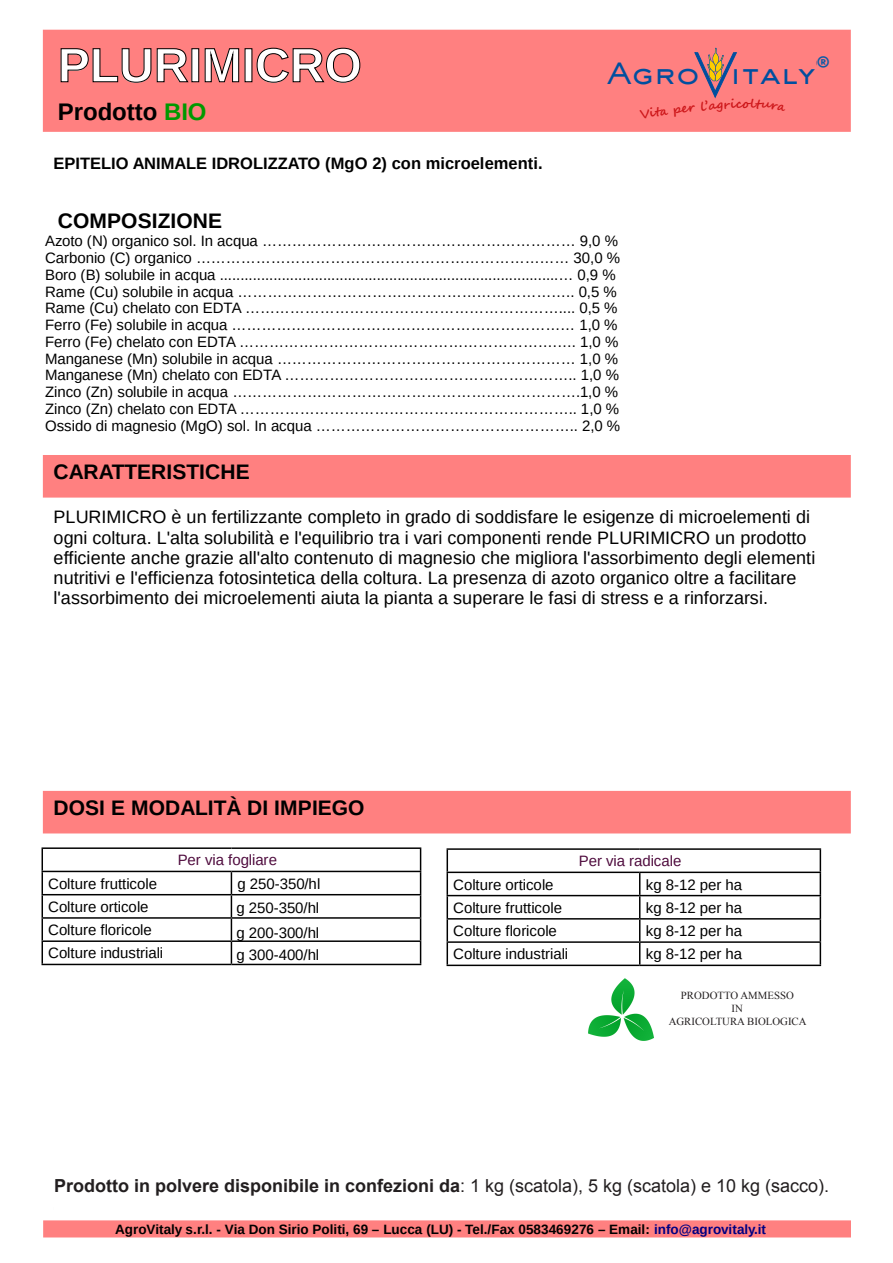
<style>
.page{position:relative;width:893px;height:1263px;background:#fff}
.page>*{position:absolute;margin:0;border:0;box-sizing:border-box;transform-origin:0 0}
.t1{font:700 48px "Liberation Sans";color:#fff}
.t2{font:500 28.65px "AT Sackers Gothic";color:#004f9f;scale:1.06 1}
.t3{font:700 24px "Liberation Sans";letter-spacing:-.005em;color:#000}
.t4{font:700 23.55px "Corbel";color:#0a5aa8}
.t5{font:700 21px "Liberation Sans";letter-spacing:.005em;color:#000}
.t6{font:18px/20.2px "Liberation Sans";color:#000}
.t7{font:700 18px "Arial";color:#231f20}
.t8{font:700 16.5px "Liberation Sans";color:#000}
.t9{font:15px/16.8px "Liberation Sans";letter-spacing:-.005em;color:#000}
.t10{font:15px "Liberation Sans";letter-spacing:-.005em;color:#4f0c3e}
.t11{font:700 13.5px "Liberation Sans";color:#000}
.t12{font:700 12.15px "Segoe Script";color:#cd171a;scale:1.06 1}
.t13{font:12.15px "Times New Roman";color:#283583;scale:1.06 1}
.t14{font:10.8px "Times New Roman";color:#231f20}
.s1{color:#090}
.s2{font-size:13.2px}
.s3{font-weight:400}
.s4{color:#000080}
</style>
<div class="page">
<div style="left:43px;top:455px;width:808px;height:43px;background:#ff8080"></div>
<div style="left:43px;top:791px;width:808px;height:42px;background:#ff8080"></div>
<div style="left:43px;top:30px;width:808px;height:102px;background:#ff8080"></div>
<div style="left:43px;top:1220px;width:808px;height:17px;background:#ff8080"></div>
<svg style="left:61px;top:48px;width:90px;height:35px;background:#dd6f6f"></svg>
<svg style="left:157px;top:48px;width:31px;height:34px"></svg>
<svg style="left:205px;top:48px;width:34px;height:34px"></svg>
<svg style="left:257px;top:48px;width:103px;height:35px;background:#d96d6d"></svg>
<hr style="left:42px;top:847px;width:189px;height:2px;background:#000">
<hr style="left:231px;top:847px;width:190px;height:2px;background:#000">
<hr style="left:42px;top:871px;width:189px;height:1px;background:#000">
<hr style="left:231px;top:871px;width:190px;height:1px;background:#000">
<hr style="left:42px;top:894px;width:189px;height:1px;background:#000">
<hr style="left:231px;top:894px;width:190px;height:1px;background:#000">
<hr style="left:42px;top:917px;width:189px;height:2px;background:#000">
<hr style="left:231px;top:917px;width:190px;height:2px;background:#000">
<hr style="left:42px;top:940px;width:189px;height:2px;background:#000">
<svg style="left:42px;top:849px;width:1px;height:115px"></svg>
<hr style="left:231px;top:940px;width:190px;height:2px;background:#000">
<svg style="left:231px;top:872px;width:1px;height:92px"></svg>
<svg style="left:420px;top:849px;width:1px;height:115px"></svg>
<hr style="left:42px;top:964px;width:189px;height:1px;background:#000">
<hr style="left:231px;top:964px;width:190px;height:1px;background:#000">
<hr style="left:447px;top:848px;width:193px;height:2px;background:#000">
<hr style="left:640px;top:848px;width:181px;height:2px;background:#000">
<hr style="left:447px;top:871px;width:193px;height:2px;background:#000">
<hr style="left:640px;top:871px;width:181px;height:2px;background:#000">
<hr style="left:447px;top:895px;width:193px;height:1px;background:#000">
<hr style="left:640px;top:895px;width:181px;height:1px;background:#000">
<hr style="left:447px;top:918px;width:193px;height:1px;background:#000">
<hr style="left:640px;top:918px;width:181px;height:1px;background:#000">
<hr style="left:447px;top:941px;width:193px;height:2px;background:#000">
<svg style="left:447px;top:850px;width:1px;height:114px"></svg>
<hr style="left:640px;top:941px;width:181px;height:2px;background:#000">
<svg style="left:639px;top:873px;width:1px;height:91px"></svg>
<svg style="left:820px;top:850px;width:1px;height:114px"></svg>
<hr style="left:447px;top:964px;width:193px;height:2px;background:#000">
<hr style="left:640px;top:964px;width:181px;height:2px;background:#000">
<img style="left:588px;top:978px;width:66px;height:63px">
<svg style="left:640px;top:48px;width:105px;height:71px;background:#f07f7d"></svg>
<svg style="left:751px;top:99px;width:35px;height:12px"></svg>
<h1 class="t1" style="left:58px;top:39px;width:305px">PLURIMICRO</h1>
<h3 class="t3" style="left:58px;top:99px;width:150px">Prodotto <span class="s1">BIO</span></h3>
<p class="t8" style="left:54px;top:155px;width:491px">EPITELIO ANIMALE IDROLIZZATO (MgO 2) con microelementi.</p>
<h3 class="t5" style="left:58px;top:210px;width:166px">COMPOSIZIONE</h3>
<p class="t4" style="left:816px;top:49px;width:16px">®</p>
<p class="t13" style="left:816px;top:55px;width:11px">®</p>
<p class="t2" style="left:607px;top:54px;width:238px">Agro italy <span class="s2">Srl</span></p>
<p class="t12" style="left:743px;top:94px;width:8px">o</p>
<p class="t9" style="left:45px;top:234px;width:577px">Azoto (N) organico sol. In acqua ……………………………………………………… 9,0 % Carbonio (C) organico ………………………………………………………………… 30,0 % Boro (B) solubile in acqua ..................................................................................… 0,9 % Rame (Cu) solubile in acqua ………………………………………………………….. 0,5 % Rame (Cu) chelato con EDTA ……………………………………………………….... 0,5 % Ferro (Fe) solubile in acqua …………………………………………………………… 1,0 % Ferro (Fe) chelato con EDTA ……………………………………………………….…. 1,0 % Manganese (Mn) solubile in acqua …………………………………………………… 1,0 % Manganese (Mn) chelato con EDTA ………………………………………………….. 1,0 % Zinco (Zn) solubile in acqua …………………………………………………………….1,0 % Zinco (Zn) chelato con EDTA ………………………………………………………….. 1,0 % Ossido di magnesio (MgO) sol. In acqua …………………………………………….. 2,0 %</p>
<h3 class="t5" style="left:54px;top:461px;width:198px">CARATTERISTICHE</h3>
<p class="t6" style="left:54px;top:508px;width:763px">PLURIMICRO è un fertilizzante completo in grado di soddisfare le esigenze di microelementi di ogni coltura. L'alta solubilità e l'equilibrio tra i vari componenti rende PLURIMICRO un prodotto efficiente anche grazie all'alto contenuto di magnesio che migliora l'assorbimento degli elementi nutritivi e l'efficienza fotosintetica della coltura. La presenza di azoto organico oltre a facilitare l'assorbimento dei microelementi aiuta la pianta a superare le fasi di stress e a rinforzarsi.</p>
<h3 class="t5" style="left:54px;top:797px;width:313px">DOSI E MODALITÀ DI IMPIEGO</h3>
<p class="t10" style="left:178px;top:854px;width:101px">Per via fogliare</p>
<p class="t9" style="left:48px;top:876px;width:110px">Colture frutticole</p>
<p class="t9" style="left:237px;top:876px;width:84px">g 250-350/hl</p>
<p class="t9" style="left:48px;top:896px;width:117px;line-height:23.2px">Colture orticole<br>Colture floricole<br>Colture industriali</p>
<p class="t9" style="left:237px;top:896px;width:84px;line-height:25.2px">g 250-350/hl g 200-300/hl</p>
<p class="t9" style="left:237px;top:947px;width:84px">g 300-400/hl</p>
<p class="t10" style="left:579px;top:855px;width:104px">Per via radicale</p>
<p class="t9" style="left:453px;top:877px;width:102px">Colture orticole</p>
<p class="t9" style="left:646px;top:877px;width:98px">kg 8-12 per ha</p>
<p class="t9" style="left:453px;top:900px;width:110px">Colture frutticole</p>
<p class="t9" style="left:646px;top:900px;width:98px">kg 8-12 per ha</p>
<p class="t9" style="left:453px;top:924px;width:105px">Colture floricole</p>
<p class="t9" style="left:646px;top:924px;width:98px">kg 8-12 per ha</p>
<p class="t9" style="left:453px;top:947px;width:117px">Colture industriali</p>
<p class="t9" style="left:646px;top:947px;width:98px">kg 8-12 per ha</p>
<p class="t14" style="left:681px;top:988px;width:114px">PRODOTTO AMMESSO</p>
<p class="t14" style="left:732px;top:1001px;width:13px">IN</p>
<p class="t14" style="left:669px;top:1014px;width:139px">AGRICOLTURA BIOLOGICA</p>
<p class="t7" style="left:54px;top:1173px;width:777px">Prodotto in polvere disponibile in confezioni da<span class="s3">: 1 kg (scatola), 5 kg (scatola) e 10 kg (sacco).</span></p>
<p class="t11" style="left:115px;top:1222px;width:652px">AgroVitaly s.r.l. - Via Don Sirio Politi, 69 – Lucca (LU) - Tel./Fax 0583469276 – Email: <span class="s4">info@agrovitaly.it</span></p>
</div>
